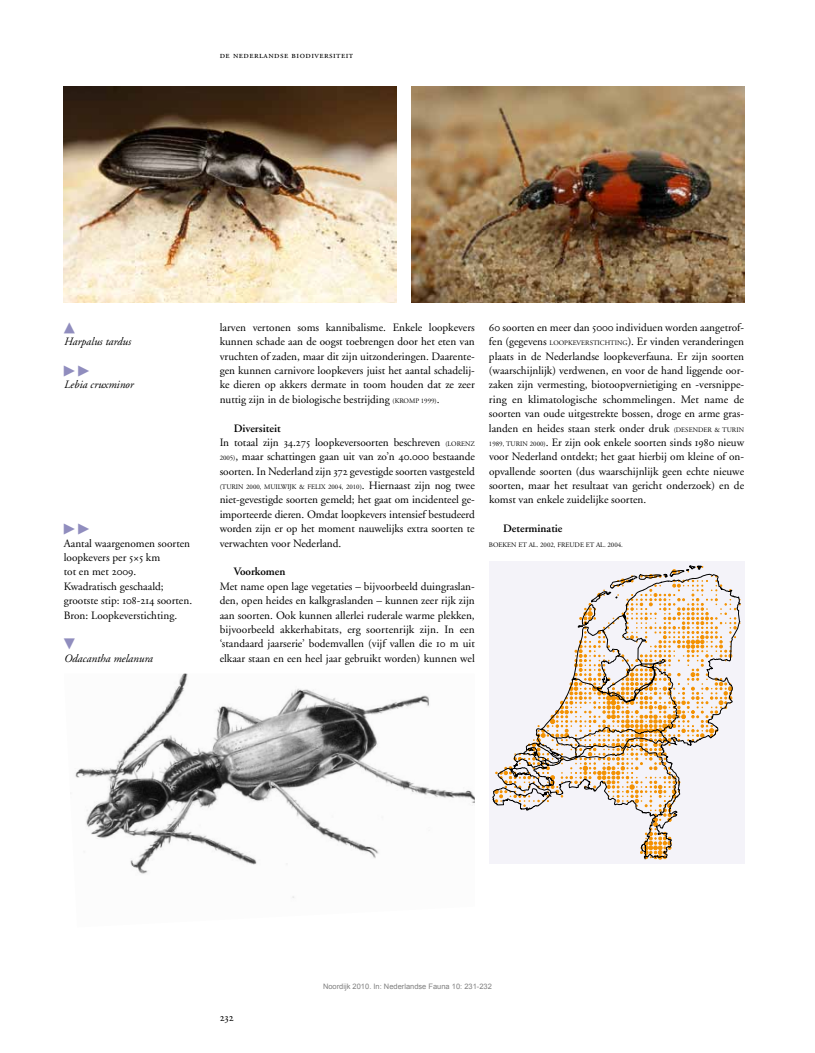
<style>
.page{position:relative;width:815px;height:1053px;background:#fff}
.page>*{position:absolute;margin:0;border:0;box-sizing:border-box;transform-origin:0 0}
.t1{font:11.25px/14.4px "Adobe Garamond";color:#000}
.t2{font:italic 11.25px "Adobe Garamond";color:#000}
.t3{font:600 11.25px "Adobe Garamond";color:#000}
.t4{font:11.25px "Universal Std Newswith Comm Pi";color:#908dbe}
.t5{font:9.38px "Adobe Garamond Pro";letter-spacing:.05em;color:#000}
.t6{font:7.5px "Arial";color:#808080}
.t7{font:6.88px "Adobe Garamond";color:#000}
.s1{font-family:"Adobe Garamond Exp"}
.s2{font-size:6.88px}
.s3{font-size:11.25px}
.s4{font-weight:600}
</style>
<div class="page">
<img style="left:64px;top:86px;width:333px;height:216px">
<img style="left:411px;top:86px;width:333px;height:216px">
<div style="left:489px;top:561px;width:255px;height:302px;background:#f4f3f9"></div>
<svg style="left:493px;top:565px;width:247px;height:294px"></svg>
<img style="left:75px;top:673px;width:400px;height:225px">
<p class="t5" style="left:220px;top:49px;width:135px">de nederlandse biodiversiteit</p>
<p class="t4" style="left:64px;top:322px;width:13px">▲</p>
<p class="t2" style="left:64px;top:335px;width:68px">Harpalus tardus</p>
<p class="t4" style="left:64px;top:365px;width:27px">▶ ▶</p>
<p class="t2" style="left:64px;top:379px;width:71px">Lebia cruxminor</p>
<p class="t4" style="left:64px;top:523px;width:27px">▶ ▶</p>
<p class="t1" style="left:64px;top:536px;width:130px">Aantal waargenomen soorten loopkevers per <span class="s1">5</span>×<span class="s1">5</span> km<br>tot en met <span class="s1">2009</span>.<br>Kwadratisch geschaald; grootste stip: <span class="s1">108-214</span> soorten.<br>Bron: Loopkeverstichting.</p>
<p class="t4" style="left:64px;top:638px;width:13px">▼</p>
<p class="t2" style="left:64px;top:652px;width:90px">Odacantha melanura</p>
<p class="t1" style="left:220px;top:320px;width:257px;text-align:justify">larven vertonen soms kannibalisme. Enkele loopkevers kunnen schade aan de oogst toebrengen door het eten van vruchten of zaden, maar dit zijn uitzonderingen. Daarente&shy;gen kunnen carnivore loopkevers juist het aantal schadelij&shy;ke dieren op akkers dermate in toom houden dat ze zeer nuttig zijn in de biologische bestrijding <span class="s2">(kromp</span></p>
<p class="t7" style="left:421px;top:397px;width:20px">1999)<span class="s3">.</span></p>
<p class="t1" style="left:220px;top:421px;width:257px;text-indent:14px"><span class="s4">Diversiteit<br></span>In totaal zijn <span class="s1">34</span>.<span class="s1">275</span> loopkeversoorten beschreven <span class="s2">(lor enz 2005)</span>, maar schattingen gaan uit van zo’n <span class="s1">40</span>.<span class="s1">000</span> bestaande soorten. In Nederland zijn <span class="s1">372</span> gevestigde soorten vastgesteld</p>
<p class="t7" style="left:220px;top:483px;width:257px">(tur in 2000, mu ilwijk &amp; felix 2004, 2010)<span class="s3">. Hiernaast zijn nog twee</span></p>
<p class="t1" style="left:220px;top:493px;width:257px;text-align:justify">niet-gevestigde soorten gemeld; het gaat om incidenteel ge&shy;ïmporteerde dieren. Omdat loopkevers intensief bestudeerd worden zijn er op het moment nauwelijks extra soorten te verwachten voor Nederland.</p>
<p class="t3" style="left:234px;top:565px;width:53px">Voorkomen</p>
<p class="t1" style="left:220px;top:579px;width:257px;text-align:justify">Met name open lage vegetaties – bijvoorbeeld duingraslan&shy;den, open heides en kalkgraslanden – kunnen zeer rijk zijn aan soorten. Ook kunnen allerlei ruderale warme plekken, bijvoorbeeld akkerhabitats, erg soortenrijk zijn. In een ‘standaard jaarserie’ bodemvallen (vijf vallen die <span class="s1">10</span> m uit elkaar staan en een heel jaar gebruikt worden) kunnen wel</p>
<p class="t1" style="left:489px;top:320px;width:257px"><span class="s1">60</span> soorten en meer dan <span class="s1">5000</span> individuen worden aangetrof&shy;fen (gegevens <span class="s2">loopk</span></p>
<p class="t1" style="left:489px;top:335px;width:257px;text-indent:84px"><span class="s2">everstichting</span>). Er vinden veranderingen plaats in de Nederlandse loopkeverfauna. Er zijn soorten (waarschijnlijk) verdwenen, en voor de hand liggende oor&shy;zaken zijn vermesting, biotoopvernietiging en -versnippe&shy;ring en klimatologische schommelingen. Met name de soorten van oude uitgestrekte bossen, droge en arme gras&shy;landen en heides staan sterk onder druk <span class="s2">(des ender &amp; turin 1989, turin 2000)</span>. Er zijn ook enkele soorten sinds <span class="s1">1980</span> nieuw voor Nederland ontdekt; het gaat hierbij om kleine of on&shy;opvallende soorten (dus waarschijnlijk geen echte nieuwe soorten, maar het resultaat van gericht onderzoek) en de komst van enkele zuidelijke soorten.</p>
<p class="t3" style="left:503px;top:522px;width:61px">Determinatie</p>
<p class="t7" style="left:489px;top:540px;width:136px">boeken et al. 2002, freude et al. 2004.</p>
<p class="t6" style="left:323px;top:980px;width:170px">Noordijk 2010. In: Nederlandse Fauna 10: 231-232</p>
</div>
